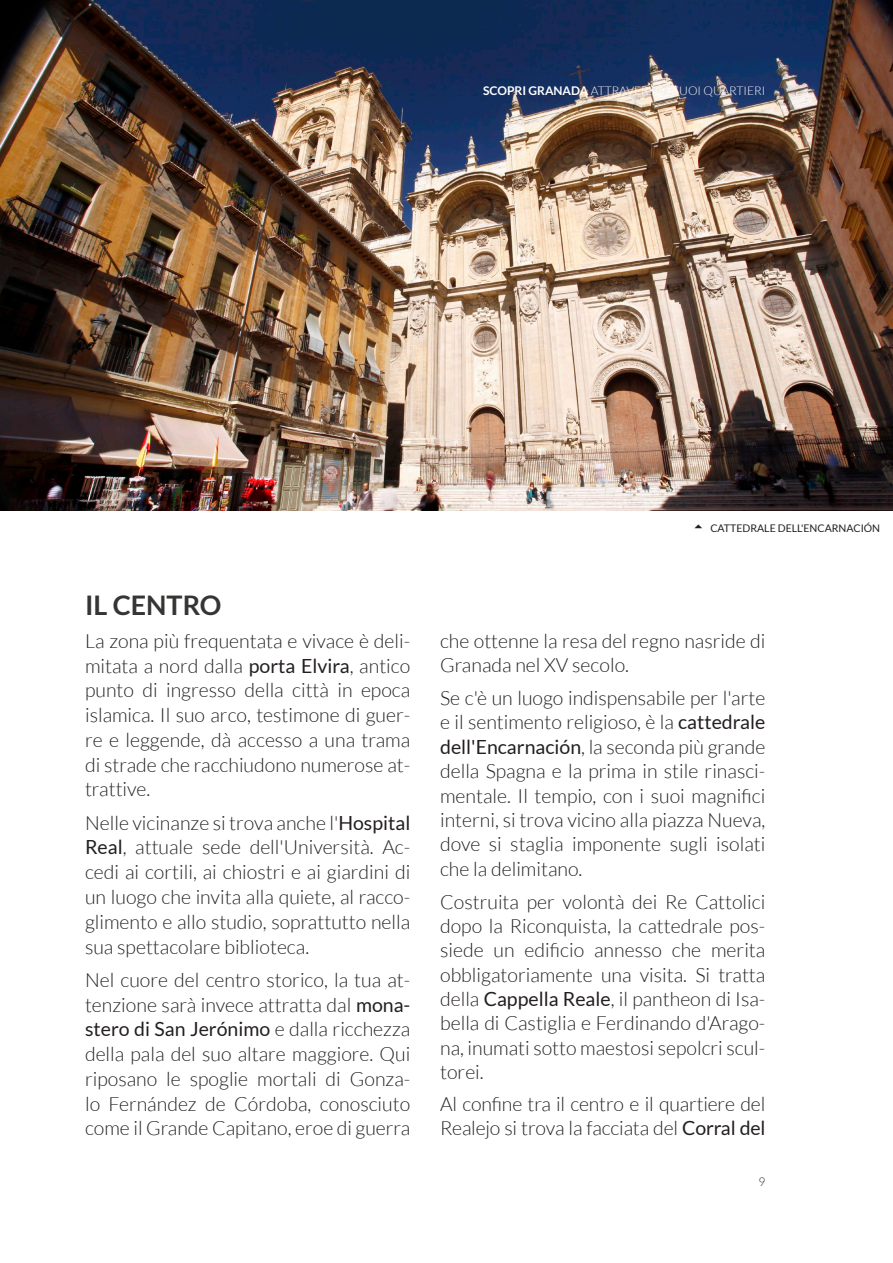
<style>
.page{position:relative;width:893px;height:1263px;background:#fff}
.page>*{position:absolute;margin:0;border:0;box-sizing:border-box;transform-origin:0 0}
.t1{font:700 27px "Lato";color:#353534}
.Body{font:300 19.5px/24.8px "Lato";color:#231f20;text-align:justify}
.t2{font:300 12px "Lato";color:#fff}
.t3{font:300 12px "Lato";color:#353534}
.t4{font:10.5px "Lato";color:#231f20}
.s1{font-weight:700}
.s2{font-weight:400}
</style>
<div class="page">
<img style="left:0;top:0;width:893px;height:510px">
<p class="t2" style="left:483px;top:84px;width:284px"><span class="s1">SCOPRI GRANADA</span> ATTRAVERSO I SUOI QUARTIERI</p>
<h2 class="t1" style="left:85px;top:590px;width:138px">IL CENTRO</h2>
<p class="Body" style="left:85px;top:628px;width:327px">La zona più frequentata e vivace è deli&shy;mitata a nord dalla <span class="s2">porta Elvira</span>, antico punto di ingresso della città in epoca islamica. Il suo arco, testimone di guer&shy;re e leggende, dà accesso a una trama di strade che racchiudono numerose at&shy;trattive.</p>
<p class="Body" style="left:85px;top:810px;width:327px">Nelle vicinanze si trova anche l'<span class="s2">Hospital Real</span>, attuale sede dell'Università. Ac&shy;cedi ai cortili, ai chiostri e ai giardini di un luogo che invita alla quiete, al racco&shy;glimento e allo studio, soprattutto nella sua spettacolare biblioteca.</p>
<p class="Body" style="left:85px;top:967px;width:327px">Nel cuore del centro storico, la tua at&shy;tenzione sarà invece attratta dal <span class="s2">mona&shy;stero di San Jerónimo</span> e dalla ricchezza della pala del suo altare maggiore. Qui riposano le spoglie mortali di Gonza&shy;lo Fernández de Córdoba, conosciuto come il Grande Capitano, eroe di guerra</p>
<p class="t4" style="left:710px;top:522px;width:171px">CATTEDRALE DELL'ENCARNACIÓN</p>
<p class="Body" style="left:440px;top:629px;width:327px;line-height:24.3px">che ottenne la resa del regno nasride di<br>Granada nel XV secolo.</p>
<p class="Body" style="left:440px;top:686px;width:327px;line-height:24.3px">Se c'è un luogo indispensabile per l'arte e il sentimento religioso, è la <span class="s2">cattedrale dell'Encarnación</span>, la seconda più grande della Spagna e la prima in stile rinasci&shy;mentale. Il tempio, con i suoi magnifici interni, si trova vicino alla piazza Nueva, dove si staglia imponente sugli isolati che la delimitano.</p>
<p class="Body" style="left:440px;top:889px;width:327px;line-height:24.3px">Costruita per volontà dei Re Cattolici dopo la Riconquista, la cattedrale pos&shy;siede un edificio annesso che merita obbligatoriamente una visita. Si tratta della <span class="s2">Cappella Reale</span>, il pantheon di Isa&shy;bella di Castiglia e Ferdinando d'Arago&shy;na, inumati sotto maestosi sepolcri scul&shy;torei.</p>
<p class="Body" style="left:440px;top:1093px;width:327px;line-height:23.5px">Al confine tra il centro e il quartiere del<br>Realejo si trova la facciata del <span class="s2">Corral del</span></p>
<p class="t3" style="left:758px;top:1175px;width:8px">9</p>
</div>
